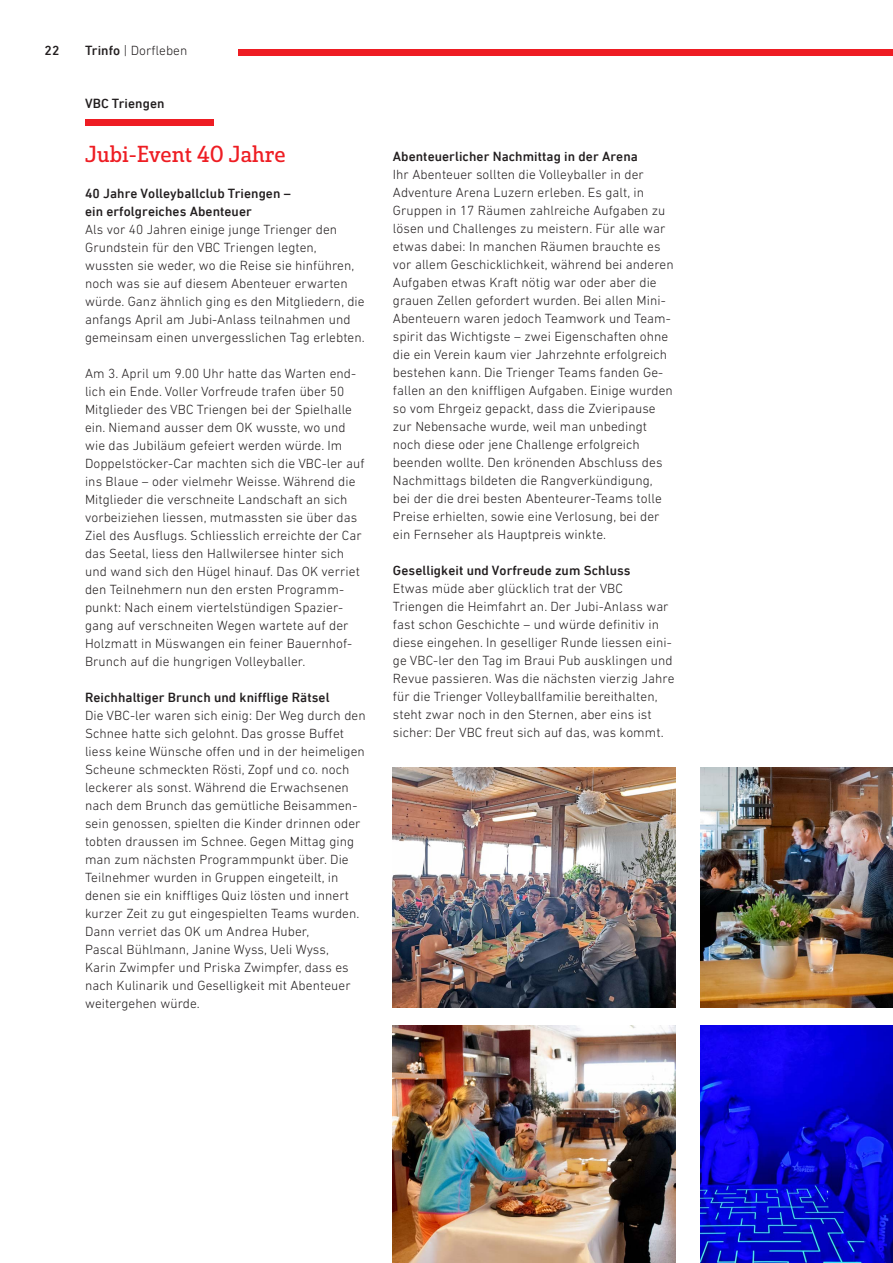
<style>
.page{position:relative;width:893px;height:1263px;background:#fff}
.page>*{position:absolute;margin:0;border:0;box-sizing:border-box;transform-origin:0 0}
.Grundtext_Raster_Tri{font:22.5px "Solitas Slab Nor Reg";letter-spacing:.005em;color:#ee1d23}
.Grundtext_Trinfo{font:300 13.5px/18px "DIN Next LT Pro";letter-spacing:.005em;color:#231f20}
.Grundtext_Trinfo-2{font:500 13.5px "DIN Next LT Pro";letter-spacing:.005em;color:#231f20}
.Grundtext_Raster_Tri-2{font:500 13.5px "DIN Next LT Pro";letter-spacing:.005em;color:#231f20}
.s1{font-weight:500}
</style>
<div class="page">
<div style="left:85px;top:119px;width:128px;height:7px;background:#ee1d23"></div>
<img style="left:393px;top:767px;width:282px;height:241px">
<img style="left:701px;top:767px;width:192px;height:241px">
<img style="left:701px;top:1026px;width:192px;height:237px">
<img style="left:393px;top:1026px;width:282px;height:237px">
<div style="left:239px;top:49px;width:654px;height:6px;background:#ee1d23"></div>
<p class="Grundtext_Trinfo-2" style="left:45px;top:43px;width:16px">22</p>
<p class="Grundtext_Trinfo" style="left:85px;top:42px;width:104px"><span class="s1">Trinfo</span> | Dorfleben</p>
<p class="Grundtext_Raster_Tri-2" style="left:85px;top:95px;width:81px">VBC Triengen</p>
<p class="Grundtext_Raster_Tri" style="left:85px;top:140px;width:202px">Jubi-Event 40 Jahre</p>
<p class="Grundtext_Trinfo-2" style="left:85px;top:185px;width:207px">40 Jahre Volleyballclub Triengen –</p>
<p class="Grundtext_Trinfo-2" style="left:85px;top:203px;width:168px">ein erfolgreiches Abenteuer</p>
<p class="Grundtext_Trinfo" style="left:85px;top:220px;width:281px">Als vor 40 Jahren einige junge Trienger den Grundstein für den VBC Triengen legten, wussten sie weder, wo die Reise sie hinführen, noch was sie auf diesem Abenteuer erwarten würde. Ganz ähnlich ging es den Mitgliedern, die anfangs April am Jubi-Anlass teilnahmen und gemeinsam einen unvergesslichen Tag erlebten.</p>
<p class="Grundtext_Trinfo" style="left:85px;top:364px;width:281px">Am 3. April um 9.00 Uhr hatte das Warten end&shy;lich ein Ende. Voller Vorfreude trafen über 50<br>Mitglieder des VBC Triengen bei der Spielhalle ein. Niemand ausser dem OK wusste, wo und wie das Jubiläum gefeiert werden würde. Im Doppelstöcker-Car machten sich die VBC-ler auf ins Blaue – oder vielmehr Weisse. Während die Mitglieder die verschneite Landschaft an sich vorbeiziehen liessen, mutmassten sie über das Ziel des Ausflugs. Schliesslich erreichte der Car das Seetal, liess den Hallwilersee hinter sich und wand sich den Hügel hinauf. Das OK verriet den Teilnehmern nun den ersten Programm&shy;punkt: Nach einem viertelstündigen Spazier&shy;gang auf verschneiten Wegen wartete auf der Holzmatt in Müswangen ein feiner Bauernhof-Brunch auf die hungrigen Volleyballer.</p>
<p class="Grundtext_Trinfo-2" style="left:85px;top:689px;width:246px">Reichhaltiger Brunch und knifflige Rätsel</p>
<p class="Grundtext_Trinfo" style="left:85px;top:706px;width:282px">Die VBC-ler waren sich einig: Der Weg durch den Schnee hatte sich gelohnt. Das grosse Buffet liess keine Wünsche offen und in der heimeligen Scheune schmeckten Rösti, Zopf und co. noch leckerer als sonst. Während die Erwachsenen nach dem Brunch das gemütliche Beisammen&shy;sein genossen, spielten die Kinder drinnen oder tobten draussen im Schnee. Gegen Mittag ging man zum nächsten Programmpunkt über. Die Teilnehmer wurden in Gruppen eingeteilt, in denen sie ein kniffliges Quiz lösten und innert kurzer Zeit zu gut eingespielten Teams wurden.<br>Dann verriet das OK um Andrea Huber,<br>Pascal Bühlmann, Janine Wyss, Ueli Wyss,<br>Karin Zwimpfer und Priska Zwimpfer, dass es nach Kulinarik und Geselligkeit mit Abenteuer weitergehen würde.</p>
<p class="Grundtext_Trinfo-2" style="left:393px;top:149px;width:246px">Abenteuerlicher Nachmittag in der Arena</p>
<p class="Grundtext_Trinfo" style="left:393px;top:166px;width:282px">Ihr Abenteuer sollten die Volleyballer in der Adventure Arena Luzern erleben. Es galt, in Gruppen in 17 Räumen zahlreiche Aufgaben zu lösen und Challenges zu meistern. Für alle war etwas dabei: In manchen Räumen brauchte es vor allem Geschicklichkeit, während bei anderen Aufgaben etwas Kraft nötig war oder aber die grauen Zellen gefordert wurden. Bei allen Mini-Abenteuern waren jedoch Teamwork und Team&shy;spirit das Wichtigste – zwei Eigenschaften ohne die ein Verein kaum vier Jahrzehnte erfolgreich bestehen kann. Die Trienger Teams fanden Ge&shy;fallen an den kniffligen Aufgaben. Einige wurden so vom Ehrgeiz gepackt, dass die Zvieripause zur Nebensache wurde, weil man unbedingt noch diese oder jene Challenge erfolgreich beenden wollte. Den krönenden Abschluss des Nachmittags bildeten die Rangverkündigung,<br>bei der die drei besten Abenteurer-Teams tolle Preise erhielten, sowie eine Verlosung, bei der ein Fernseher als Hauptpreis winkte.</p>
<p class="Grundtext_Trinfo-2" style="left:393px;top:563px;width:239px">Geselligkeit und Vorfreude zum Schluss</p>
<p class="Grundtext_Trinfo" style="left:393px;top:579px;width:283px">Etwas müde aber glücklich trat der VBC Triengen die Heimfahrt an. Der Jubi-Anlass war fast schon Geschichte – und würde definitiv in diese eingehen. In geselliger Runde liessen eini&shy;ge VBC-ler den Tag im Braui Pub ausklingen und Revue passieren. Was die nächsten vierzig Jahre für die Trienger Volleyballfamilie bereithalten, steht zwar noch in den Sternen, aber eins ist sicher: Der VBC freut sich auf das, was kommt.</p>
</div>
